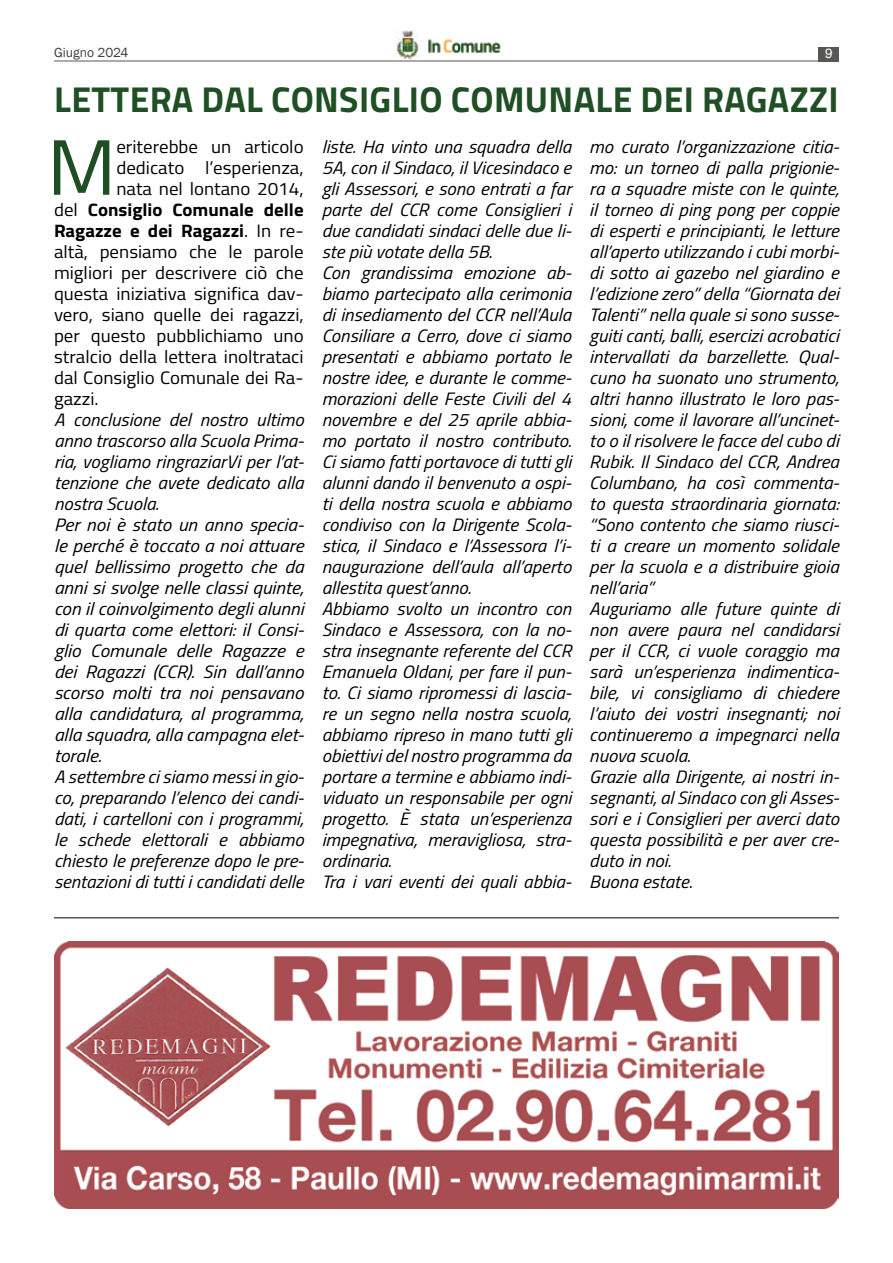
<style>
.page{position:relative;width:893px;height:1263px;background:#fff}
.page>*{position:absolute;margin:0;border:0;box-sizing:border-box;transform-origin:0 0}
.t1{font:78.75px "Titillium";color:#1e4f24;scale:1.05 1}
.t2{font:700 36px "Titillium";letter-spacing:.01em;color:#1f4f24}
.t3{font:italic 18px/21px "Titillium";color:#000;scale:1.05 1}
.t4{font:18px "Titillium";color:#000;scale:1.05 1}
.t5{font:700 18px "Titillium";color:#000;scale:1.05 1}
.t6{font:13.5px "Franklin Gothic";color:#3f3f3e}
.t7{font:13.5px "Helvetica";color:#fff}
.s1{font-weight:400}
</style>
<div class="page">
<hr style="left:54px;top:61px;width:785px;height:1px;background:#575756">
<div style="left:819px;top:47px;width:20px;height:14px;background:#575756"></div>
<img style="left:396px;top:30px;width:23px;height:29px">
<img style="left:428px;top:39px;width:73px;height:14px">
<hr style="left:54px;top:917px;width:785px;height:1px;background:#000">
<img style="left:54px;top:941px;width:785px;height:268px">
<p class="t6" style="left:54px;top:44px;width:76px">Giugno 2024</p>
<p class="t7" style="left:825px;top:43px;width:9px">9</p>
<h2 class="t2" style="left:54px;top:72px;width:786px">LETTERA DAL CONSIGLIO COMUNALE DEI RAGAZZI</h2>
<h1 class="t1" style="left:47px;top:110px;width:68px">M</h1>
<p class="t4" style="left:116px;top:133px;width:180px">eriterebbe un articolo</p>
<p class="t4" style="left:116px;top:154px;width:180px">dedicato l’esperienza,</p>
<p class="t4" style="left:116px;top:175px;width:180px">nata nel lontano 2014,</p>
<p class="t5" style="left:54px;top:196px;width:239px"><span class="s1">del</span> Consiglio Comunale delle</p>
<p class="t5" style="left:54px;top:217px;width:239px">Ragazze e dei Ragazzi<span class="s1">. In re-</span></p>
<p class="t4" style="left:54px;top:238px;width:239px">altà, pensiamo che le parole</p>
<p class="t4" style="left:54px;top:259px;width:239px">migliori per descrivere ciò che</p>
<p class="t4" style="left:54px;top:280px;width:239px">questa iniziativa significa dav-</p>
<p class="t4" style="left:54px;top:301px;width:239px">vero, siano quelle dei ragazzi,</p>
<p class="t4" style="left:54px;top:322px;width:239px">per questo pubblichiamo uno</p>
<p class="t4" style="left:54px;top:343px;width:239px">stralcio della lettera inoltrataci</p>
<p class="t4" style="left:54px;top:364px;width:239px">dal Consiglio Comunale dei Ra-</p>
<p class="t4" style="left:54px;top:385px;width:44px">gazzi.</p>
<p class="t3" style="left:54px;top:408px;width:240px">A conclusione del nostro ultimo anno trascorso alla Scuola Prima&shy;ria, vogliamo ringraziarVi per l’at&shy;tenzione che avete dedicato alla nostra Scuola.<br>Per noi è stato un anno specia&shy;le perché è toccato a noi attuare quel bellissimo progetto che da anni si svolge nelle classi quinte, con il coinvolgimento degli alunni di quarta come elettori: il Consi&shy;glio Comunale delle Ragazze e dei Ragazzi (CCR). Sin dall’anno scorso molti tra noi pensavano alla candidatura, al programma, alla squadra, alla campagna elet&shy;torale.<br>A settembre ci siamo messi in gio&shy;co, preparando l’elenco dei candi&shy;dati, i cartelloni con i programmi, le schede elettorali e abbiamo chiesto le preferenze dopo le pre&shy;sentazioni di tutti i candidati delle</p>
<p class="t3" style="left:322px;top:135px;width:240px">liste. Ha vinto una squadra della<br>5A, con il Sindaco, il Vicesindaco e gli Assessori, e sono entrati a far parte del CCR come Consiglieri i due candidati sindaci delle due li&shy;ste più votate della 5B.<br>Con grandissima emozione ab&shy;biamo partecipato alla cerimonia di insediamento del CCR nell’Aula<br>Consiliare a Cerro, dove ci siamo presentati e abbiamo portato le nostre idee, e durante le comme&shy;morazioni delle Feste Civili del 4 novembre e del 25 aprile abbia&shy;mo portato il nostro contributo.<br>Ci siamo fatti portavoce di tutti gli alunni dando il benvenuto a ospi&shy;ti della nostra scuola e abbiamo condiviso con la Dirigente Scola&shy;stica, il Sindaco e l’Assessora l’i&shy;naugurazione dell’aula all’aperto allestita quest’anno.<br>Abbiamo svolto un incontro con<br>Sindaco e Assessora, con la no&shy;stra insegnante referente del CCR<br>Emanuela Oldani, per fare il pun&shy;to. Ci siamo ripromessi di lascia&shy;re un segno nella nostra scuola, abbiamo ripreso in mano tutti gli obiettivi del nostro programma da portare a termine e abbiamo indi&shy;viduato un responsabile per ogni progetto. È stata un’esperienza impegnativa, meravigliosa, stra&shy;ordinaria.<br>Tra i vari eventi dei quali abbia-</p>
<p class="t3" style="left:589px;top:135px;width:240px">mo curato l’organizzazione citia&shy;mo: un torneo di palla prigionie&shy;ra a squadre miste con le quinte, il torneo di ping pong per coppie di esperti e principianti, le letture all’aperto utilizzando i cubi morbi&shy;di sotto ai gazebo nel giardino e l’edizione zero” della “Giornata dei<br>Talenti” nella quale si sono susse&shy;guiti canti, balli, esercizi acrobatici intervallati da barzellette. Qual&shy;cuno ha suonato uno strumento, altri hanno illustrato le loro pas&shy;sioni, come il lavorare all’uncinet&shy;to o il risolvere le facce del cubo di<br>Rubik. Il Sindaco del CCR, Andrea<br>Columbano, ha così commenta&shy;to questa straordinaria giornata: “Sono contento che siamo riusci&shy;ti a creare un momento solidale per la scuola e a distribuire gioia nell’aria”<br>Auguriamo alle future quinte di non avere paura nel candidarsi per il CCR, ci vuole coraggio ma sarà un’esperienza indimentica&shy;bile, vi consigliamo di chiedere l’aiuto dei vostri insegnanti; noi continueremo a impegnarci nella nuova scuola.<br>Grazie alla Dirigente, ai nostri in&shy;segnanti, al Sindaco con gli Asses&shy;sori e i Consiglieri per averci dato questa possibilità e per aver cre&shy;duto in noi.<br>Buona estate.</p>
</div>
